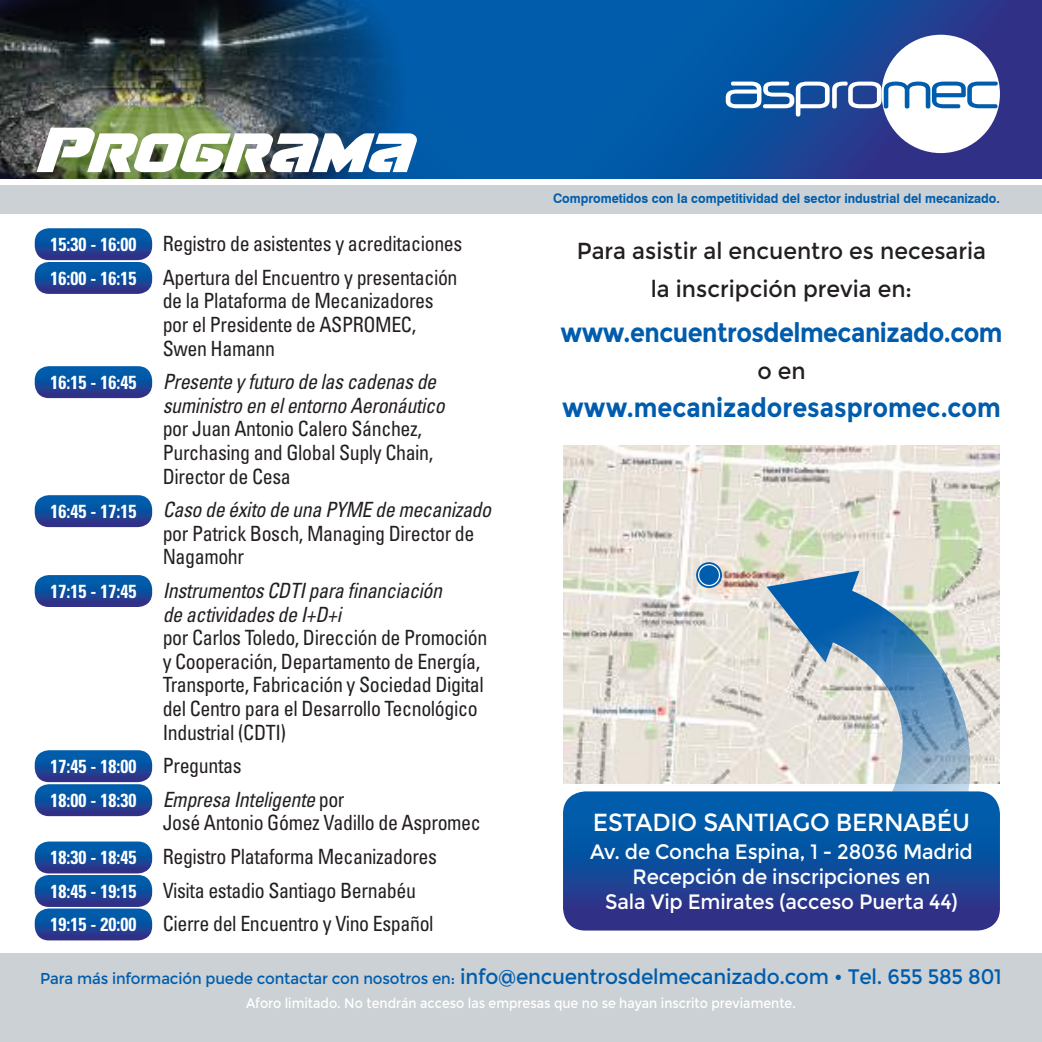
<style>
.page{position:relative;width:1042px;height:1042px;background:#fff}
.page>*{position:absolute;margin:0;border:0;box-sizing:border-box;transform-origin:0 0}
.t1{font:italic 70px "Terran";letter-spacing:.01em;color:#fff;scale:.9 1}
.t2{font:700 26.78px "Montserrat";letter-spacing:-.02em;color:#005cac;scale:.9 1}
.t3{font:700 26.78px "Montserrat";color:#005cac;scale:.9 1}
.t4{font:24.68px "Montserrat";letter-spacing:-.01em;color:#fff;scale:.95 1}
.t5{font:23.28px/37.4px "Montserrat";color:#241f1f;text-align:center;scale:.95 1}
.t6{font:condensed 21px/23.6px "Univers";letter-spacing:-.02em;color:#241f1f;scale:.95 1}
.t7{font:italic condensed 21px/23.6px "Univers";letter-spacing:-.02em;color:#241f1f;scale:.95 1}
.t8{font:20.82px/24.7px "Montserrat";letter-spacing:-.01em;color:#fff;text-align:center;scale:.95 1}
.t9{font:700 condensed 18.9px/33.8px "Univers";color:#fff;scale:.95 1}
.t10{font:15.75px "Montserrat";letter-spacing:-.01em;color:#005cac;scale:.95 1}
.t11{font:14px "Montserrat";color:#fff;scale:.9 1}
.t12{font:700 13.12px "Swiss 721 BT";color:#005cac;scale:.95 1}
.s1{font-style:normal}
.s2{font-size:21px}
</style>
<div class="page">
<div style="left:0;top:0;width:521px;height:179px;background:#015dab"></div>
<svg style="left:521px;top:0;width:521px;height:179px;background:#0f4d9d"></svg>
<img style="left:0;top:0;width:399px;height:179px">
<div style="left:0;top:185px;width:1042px;height:28px;background:#cbd1d4"></div>
<div style="left:0;top:953px;width:1042px;height:89px;background:#cbd1d4"></div>
<svg style="left:35px;top:228px;width:117px;height:66px;background:#2258a2"></svg>
<svg style="left:35px;top:366px;width:117px;height:32px;background:#1c53a0"></svg>
<svg style="left:35px;top:495px;width:117px;height:32px;background:#1c53a0"></svg>
<svg style="left:35px;top:575px;width:117px;height:32px;background:#1b529f"></svg>
<img style="left:563px;top:445px;width:436px;height:339px">
<svg style="left:696px;top:562px;width:26px;height:26px"></svg>
<div style="left:698px;top:565px;width:21px;height:20px;background:#005cac;border-radius:50%"></div>
<div style="left:698px;top:564px;width:22px;height:22px;border:1px solid #fff;border-radius:50%"></div>
<svg style="left:766px;top:570px;width:214px;height:221px;background:#a8bdca"></svg>
<svg style="left:563px;top:791px;width:437px;height:139px;background:#144c9c"></svg>
<div style="left:881px;top:35px;width:119px;height:118px;background:#fff;border-radius:50%"></div>
<svg style="left:726px;top:82px;width:272px;height:35px"></svg>
<svg style="left:35px;top:750px;width:117px;height:66px;background:#2358a3"></svg>
<svg style="left:35px;top:841px;width:117px;height:99px;background:#2359a3"></svg>
<h1 class="t1" style="left:35px;top:120px;width:417px">Programa</h1>
<p class="t9" style="left:51px;top:227px;width:92px">15:30 - 16:00<br>16:00 - 16:15</p>
<p class="t9" style="left:51px;top:365px;width:92px">16:15 - 16:45</p>
<p class="t9" style="left:51px;top:494px;width:92px">16:45 - 17:15</p>
<p class="t9" style="left:51px;top:574px;width:92px">17:15 - 17:45</p>
<p class="t9" style="left:51px;top:749px;width:92px">17:45 - 18:00</p>
<p class="t9" style="left:51px;top:783px;width:92px">18:00 - 18:30</p>
<p class="t9" style="left:51px;top:840px;width:92px">18:30 - 18:45<br>18:45 - 19:15</p>
<p class="t9" style="left:51px;top:907px;width:92px">19:15 - 20:00</p>
<p class="t6" style="left:163px;top:226px;width:317px;line-height:33.6px">Registro de asistentes y acreditaciones<br>Apertura del Encuentro y presentación</p>
<p class="t6" style="left:163px;top:288px;width:287px">de la Plataforma de Mecanizadores por el Presidente de ASPROMEC,<br>Swen Hamann</p>
<p class="t7" style="left:163px;top:369px;width:298px">Presente y futuro de las cadenas de suministro en el entorno Aeronáutico</p>
<p class="t6" style="left:163px;top:416px;width:286px">por Juan Antonio Calero Sánchez,<br>Purchasing and Global Suply Chain,<br>Director de Cesa</p>
<p class="t7" style="left:163px;top:497px;width:347px">Caso de éxito de una PYME de mecanizado</p>
<p class="t6" style="left:163px;top:521px;width:330px">por Patrick Bosch, Managing Director de<br>Nagamohr</p>
<p class="t7" style="left:163px;top:578px;width:296px">Instrumentos CDTI para financiación de actividades de I+D+i</p>
<p class="t6" style="left:163px;top:625px;width:343px">por Carlos Toledo, Dirección de Promoción y Cooperación, Departamento de Energía, Transporte, Fabricación y Sociedad Digital del Centro para el Desarrollo Tecnológico Industrial (CDTI)</p>
<p class="t7" style="left:163px;top:748px;width:193px;line-height:33.6px"><span class="s1">Preguntas<br></span>Empresa Inteligente <span class="s1">por</span></p>
<p class="t6" style="left:163px;top:805px;width:336px;line-height:33.6px">José Antonio Gómez Vadillo de Aspromec Registro Plataforma Mecanizadores Visita estadio Santiago Bernabéu<br>Cierre del Encuentro y Vino Español</p>
<p class="t12" style="left:553px;top:191px;width:472px">Comprometidos con la competitividad del sector industrial del mecanizado.</p>
<p class="t5" style="left:577px;top:232px;width:432px">Para asistir al encuentro es necesaria la inscripción previa en:</p>
<p class="t2" style="left:560px;top:316px;width:493px">www.encuentrosdelmecanizado.com</p>
<p class="t5" style="left:757px;top:352px;width:52px">o en</p>
<p class="t3" style="left:562px;top:391px;width:489px">www.mecanizadoresaspromec.com</p>
<p class="t4" style="left:593px;top:808px;width:398px">ESTADIO SANTIAGO BERNABÉU</p>
<p class="t8" style="left:590px;top:840px;width:404px">Av. de Concha Espina, 1 - 28036 Madrid<br>Recepción de inscripciones en<br>Sala Vip Emirates (acceso Puerta 44)</p>
<p class="t10" style="left:40px;top:969px;width:1013px">Para más información puede contactar con nosotros en: <span class="s2">info@encuentrosdelmecanizado.com • Tel. 655 585 801</span></p>
<p class="t11" style="left:246px;top:995px;width:612px">Aforo limitado. No tendrán acceso las empresas que no se hayan inscrito previamente.</p>
</div>
